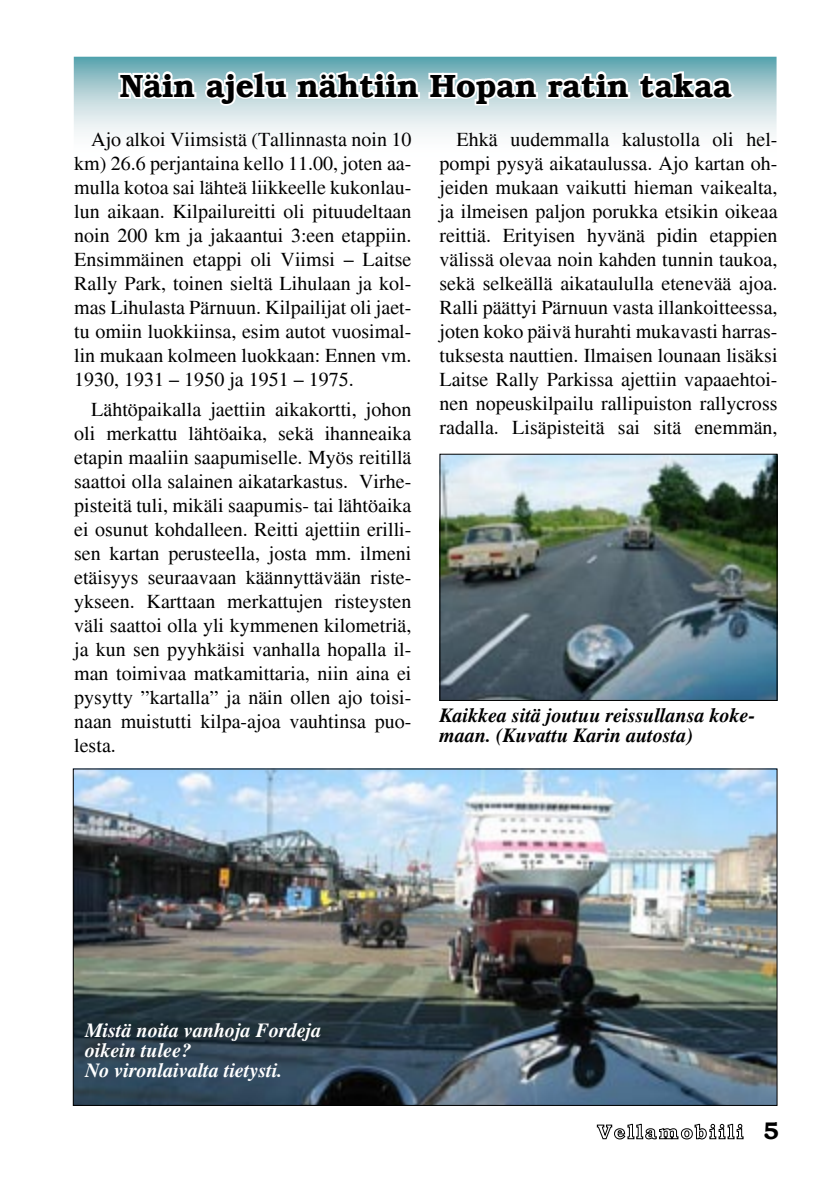
<style>
.page{position:relative;width:840px;height:1191px;background:#fff}
.page>*{position:absolute;margin:0;border:0;box-sizing:border-box;transform-origin:0 0}
.väli_otsikko{font:600 32px "Bookman";color:#000}
.t1{font:700 24px "Bookman Old Style";color:#000}
.leipis{font:20px/24px "Times";color:#000;text-align:justify}
.kuvateksti{font:italic 700 20px/20px "Times";color:#000}
.kuvateksti-2{font:italic 700 20px/20px "Times";color:#fff}
</style>
<div class="page">
<svg style="left:596px;top:1123px;width:147px;height:17px"></svg>
<svg style="left:74px;top:57px;width:702px;height:77px"></svg>
<img style="left:441px;top:456px;width:334px;height:243px">
<div style="left:439px;top:454px;width:338px;height:247px;border:1px solid #000"></div>
<img style="left:75px;top:770px;width:700px;height:334px">
<svg style="left:116px;top:68px;width:620px;height:41px"></svg>
<p class="väli_otsikko" style="left:120px;top:67px;width:613px">Näin ajelu nähtiin Hopan ratin takaa</p>
<p class="leipis" style="left:74px;top:127px;width:338px;text-indent:17px">Ajo alkoi Viimsistä (Tallinnasta noin 10 km) 26.6 perjantaina kello 11.00, joten aa&shy;mulla kotoa sai lähteä liikkeelle kukonlau&shy;lun aikaan. Kilpailureitti oli pituudeltaan noin 200 km ja jakaantui 3:een etappiin.<br>Ensimmäinen etappi oli Viimsi – Laitse Rally Park, toinen sieltä Lihulaan ja kol&shy;mas Lihulasta Pärnuun. Kilpailijat oli jaet&shy;tu omiin luokkiinsa, esim autot vuosimal&shy;lin mukaan kolmeen luokkaan: Ennen vm.<br>1930, 1931 – 1950 ja 1951 – 1975.</p>
<p class="leipis" style="left:74px;top:397px;width:338px;text-indent:17px">Lähtöpaikalla jaettiin aikakortti, johon oli merkattu lähtöaika, sekä ihanneaika etapin maaliin saapumiselle. Myös reitillä saattoi olla salainen aikatarkastus. Virhe&shy;pisteitä tuli, mikäli saapumis- tai lähtöaika ei osunut kohdalleen. Reitti ajettiin erilli&shy;sen kartan perusteella, josta mm. ilmeni etäisyys seuraavaan käännyttävään riste&shy;ykseen. Karttaan merkattujen risteysten väli saattoi olla yli kymmenen kilometriä, ja kun sen pyyhkäisi vanhalla hopalla il&shy;man toimivaa matkamittaria, niin aina ei pysytty ”kartalla” ja näin ollen ajo toisi&shy;naan muistutti kilpa-ajoa vauhtinsa puo&shy;lesta.</p>
<p class="leipis" style="left:439px;top:127px;width:339px;text-indent:17px">Ehkä uudemmalla kalustolla oli hel&shy;pompi pysyä aikataulussa. Ajo kartan oh&shy;jeiden mukaan vaikutti hieman vaikealta, ja ilmeisen paljon porukka etsikin oikeaa reittiä. Erityisen hyvänä pidin etappien välissä olevaa noin kahden tunnin taukoa, sekä selkeällä aikataululla etenevää ajoa.<br>Ralli päättyi Pärnuun vasta illankoitteessa, joten koko päivä hurahti mukavasti harras&shy;tuksesta nauttien. Ilmaisen lounaan lisäksi Laitse Rally Parkissa ajettiin vapaaehtoi&shy;nen nopeuskilpailu rallipuiston rallycross radalla. Lisäpisteitä sai sitä enemmän,</p>
<p class="kuvateksti" style="left:439px;top:706px;width:317px">Kaikkea sitä joutuu reissullansa koke&shy;maan. (Kuvattu Karin autosta)</p>
<p class="kuvateksti-2" style="left:85px;top:1021px;width:238px">Mistä noita vanhoja Fordeja oikein tulee?</p>
<p class="kuvateksti-2" style="left:85px;top:1061px;width:199px">No vironlaivalta tietysti.</p>
<p class="t1" style="left:762px;top:1113px;width:17px">5</p>
</div>
